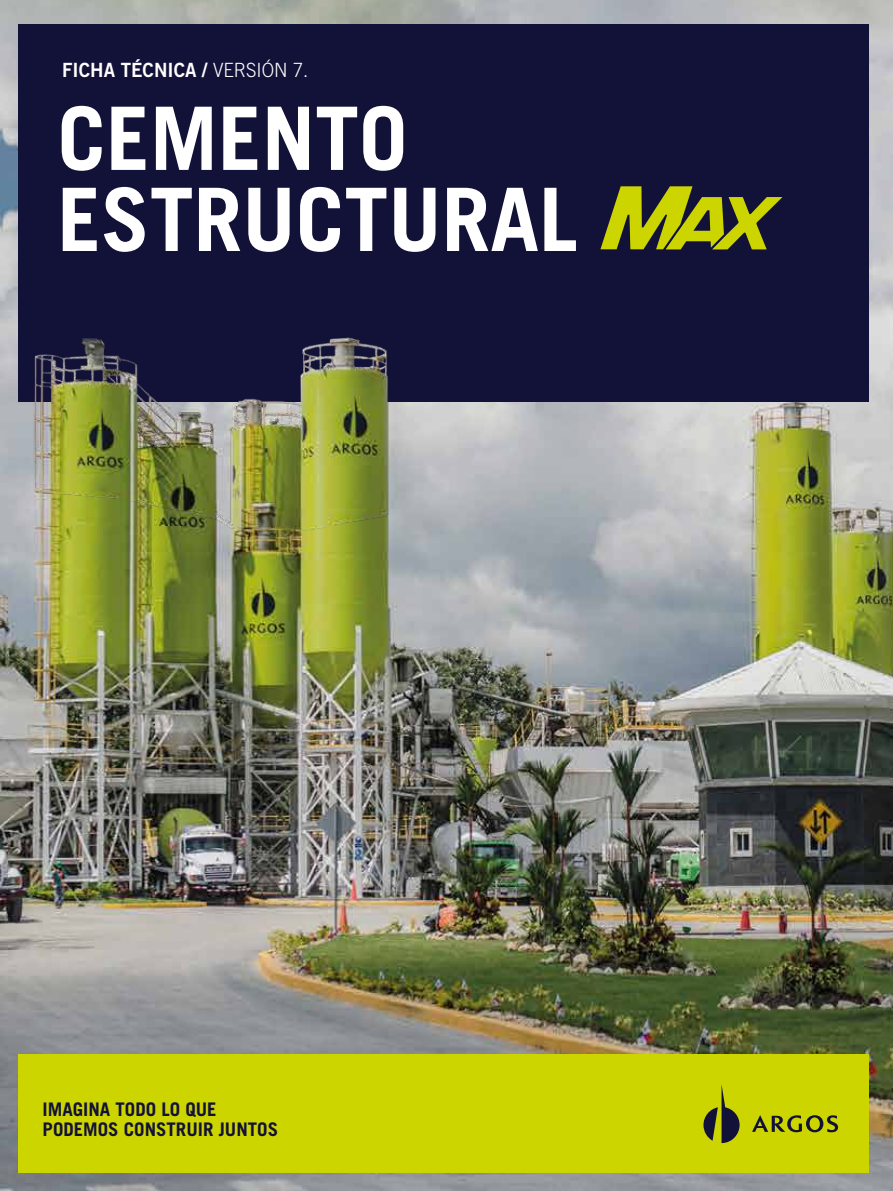
<style>
.page{position:relative;width:893px;height:1191px;background:#fff}
.page>*{position:absolute;margin:0;border:0;box-sizing:border-box;transform-origin:0 0}
.t1{font:700 87.6px/81px "Trade Gothic LT Std";color:#fff}
.t2{font:19.65px "Trade Gothic LT Std Bd 2";color:#fff;scale:.95 1}
.t3{font:700 18.75px/20.2px "Trade Gothic LT Std";color:#121137}
.s1{font-family:"Trade Gothic LT Std";font-weight:300}
</style>
<div class="page">
<img style="left:0;top:0;width:893px;height:1191px">
<div style="left:18px;top:24px;width:851px;height:378px;background:#121137"></div>
<div style="left:18px;top:1054px;width:851px;height:118px;background:#cdd500"></div>
<svg style="left:752px;top:1115px;width:86px;height:17px"></svg>
<svg style="left:703px;top:1084px;width:37px;height:59px"></svg>
<svg style="left:600px;top:186px;width:182px;height:63px"></svg>
<p class="t2" style="left:62px;top:58px;width:261px">FICHA TÉCNICA / <span class="s1">VERSIÓN 7.</span></p>
<h1 class="t1" style="left:57px;top:97px;width:522px">CEMENTO<br>ESTRUCTURAL</h1>
<p class="t3" style="left:43px;top:1098px;width:237px">IMAGINA TODO LO QUE<br>PODEMOS CONSTRUIR JUNTOS</p>
</div>
